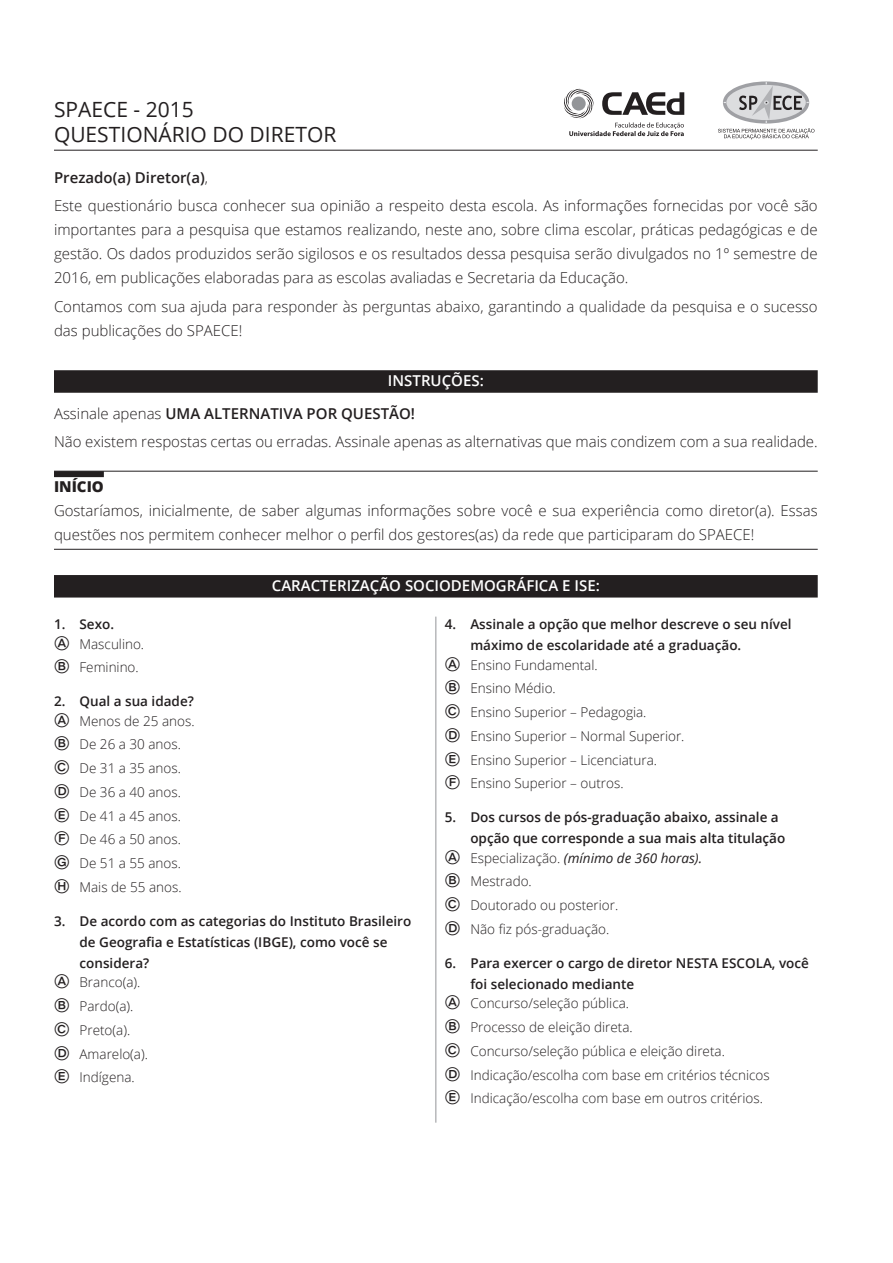
<style>
.page{position:relative;width:893px;height:1263px;background:#fff}
.page>*{position:absolute;margin:0;border:0;box-sizing:border-box;transform-origin:0 0}
.t1{font:21px/25.2px "Open Sans";color:#231f20}
.t2{font:300 15px/24px "Open Sans";color:#231f20}
.t3{font:600 15px/32.5px "Open Sans";color:#231f20}
.t4{font:600 15px "Open Sans";color:#fff}
.t5{font:800 15px "Open Sans";color:#231f20}
.t6{font:300 13.5px/23.7px "Open Sans";color:#231f20}
.t7{font:600 13.5px/21px "Open Sans";color:#231f20}
.s1{font-weight:600}
.s2{color:#fff}
.s3{font-weight:300}
.s4{font-weight:400;font-style:italic}
</style>
<div class="page">
<hr style="left:54px;top:150px;width:764px;height:1px;background:#231f20">
<div style="left:54px;top:370px;width:764px;height:23px;background:#231f20"></div>
<hr style="left:54px;top:471px;width:764px;height:1px;background:#231f20">
<div style="left:54px;top:471px;width:50px;height:6px;background:#231f20"></div>
<hr style="left:54px;top:549px;width:764px;height:1px;background:#231f20">
<div style="left:54px;top:575px;width:764px;height:22px;background:#231f20"></div>
<svg style="left:718px;top:81px;width:96px;height:58px"></svg>
<svg style="left:564px;top:89px;width:120px;height:47px"></svg>
<hr style="left:435px;top:617px;width:1px;height:506px;background:#939598">
<h1 class="t1" style="left:54px;top:96px;width:284px">SPAECE - 2015<br>QUESTIONÁRIO DO DIRETOR</h1>
<p class="t2" style="left:54px;top:163px;width:765px;line-height:28.2px"><span class="s1">Prezado(a) Diretor(a)</span>,<br>Este questionário busca conhecer sua opinião a respeito desta escola. As informações fornecidas por você são</p>
<p class="t2" style="left:54px;top:217px;width:765px;text-align:justify">importantes para a pesquisa que estamos realizando, neste ano, sobre clima escolar, práticas pedagógicas e de gestão. Os dados produzidos serão sigilosos e os resultados dessa pesquisa serão divulgados no 1º semestre de 2016, em publicações elaboradas para as escolas avaliadas e Secretaria da Educação.</p>
<p class="t2" style="left:54px;top:294px;width:765px">Contamos com sua ajuda para responder às perguntas abaixo, garantindo a qualidade da pesquisa e o sucesso das publicações do SPAECE!</p>
<p class="t3" style="left:54px;top:364px;width:431px;text-indent:334px"><span class="s2">INSTRUÇÕES:<br></span><span class="s3">Assinale apenas</span> UMA ALTERNATIVA POR QUESTÃO!</p>
<p class="t2" style="left:54px;top:429px;width:765px">Não existem respostas certas ou erradas. Assinale apenas as alternativas que mais condizem com a sua realidade.</p>
<p class="t5" style="left:54px;top:475px;width:51px">INÍCIO</p>
<p class="t2" style="left:54px;top:498px;width:765px">Gostaríamos, inicialmente, de saber algumas informações sobre você e sua experiência como diretor(a). Essas questões nos permitem conhecer melhor o perfil dos gestores(as) da rede que participaram do SPAECE!</p>
<p class="t4" style="left:272px;top:575px;width:329px">CARACTERIZAÇÃO SOCIODEMOGRÁFICA E ISE:</p>
<p class="t7" style="left:54px;top:613px;width:62px">1. Sexo.</p>
<p class="t6" style="left:80px;top:631px;width:66px">Masculino.<br>Feminino.</p>
<p class="t7" style="left:54px;top:690px;width:141px">2. Qual a sua idade?</p>
<p class="t6" style="left:80px;top:709px;width:117px">Menos de 25 anos.<br>De 26 a 30 anos.<br>De 31 a 35 anos.<br>De 36 a 40 anos.<br>De 41 a 45 anos.<br>De 46 a 50 anos.<br>De 51 a 55 anos.</p>
<p class="t6" style="left:54px;top:875px;width:129px">★ Mais de 55 anos.</p>
<p class="t7" style="left:79px;top:910px;width:333px;text-indent:-26px">3. De acordo com as categorias do Instituto Brasileiro de Geografia e Estatísticas (IBGE), como você se considera?</p>
<p class="t6" style="left:80px;top:970px;width:70px">Branco(a).<br>Pardo(a).<br>Preto(a).<br>Amarelo(a).<br>Indígena.</p>
<p class="t7" style="left:470px;top:613px;width:323px;text-indent:-26px">4. Assinale a opção que melhor descreve o seu nível máximo de escolaridade até a graduação.</p>
<p class="t6" style="left:470px;top:652px;width:216px">Ensino Fundamental.<br>Ensino Médio.<br>Ensino Superior – Pedagogia.<br>Ensino Superior – Normal Superior.<br>Ensino Superior – Licenciatura.<br>Ensino Superior – outros.</p>
<p class="t7" style="left:470px;top:806px;width:317px;text-indent:-26px">5. Dos cursos de pós-graduação abaixo, assinale a opção que corresponde a sua mais alta titulação</p>
<p class="t6" style="left:470px;top:846px;width:233px">Especialização. <span class="s4">(mínimo de 360 horas).<br></span>Mestrado.<br>Doutorado ou posterior.<br>Não fiz pós-graduação.</p>
<p class="t7" style="left:470px;top:952px;width:340px;text-indent:-26px">6. Para exercer o cargo de diretor NESTA ESCOLA, você foi selecionado mediante</p>
<p class="t6" style="left:470px;top:991px;width:301px">Concurso/seleção pública.<br>Processo de eleição direta.<br>Concurso/seleção pública e eleição direta.<br>Indicação/escolha com base em critérios técnicos Indicação/escolha com base em outros critérios.</p>
</div>
